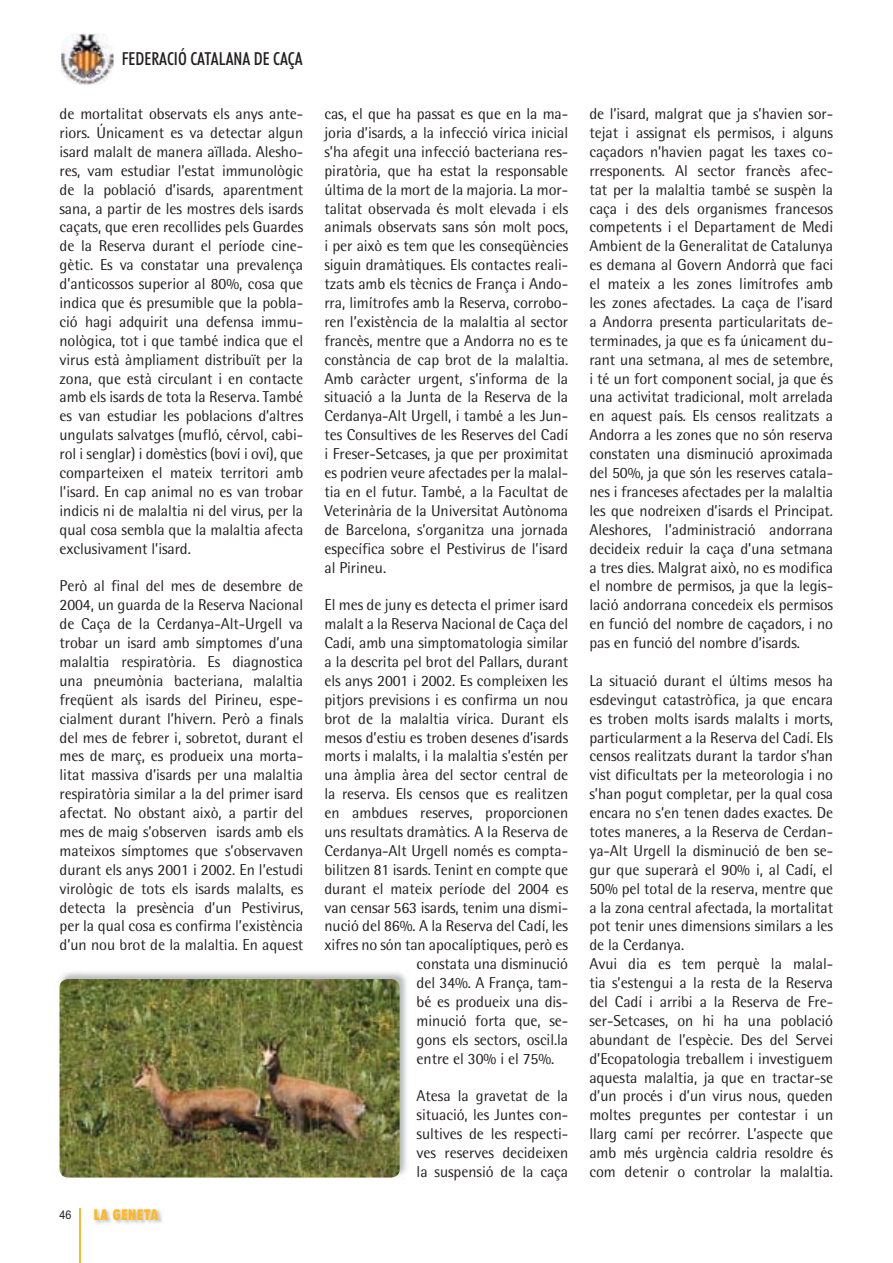
<style>
.page{position:relative;width:893px;height:1263px;background:#fff}
.page>*{position:absolute;margin:0;border:0;box-sizing:border-box;transform-origin:0 0}
.t1{font:500 condensed 18px "Futura BT";color:#231f20}
.t2{font:15.75px/18.9px "Rotis Semi Sans";letter-spacing:-.005em;color:#231f20;text-align:justify}
.t3{font:900 condensed 15px "Futura BT";letter-spacing:.055em;color:#fdb826;scale:.95 1}
.t4{font:12px "Arial";color:#231f20;scale:.9 1}
</style>
<div class="page">
<img style="left:61px;top:34px;width:53px;height:51px">
<img style="left:59px;top:972px;width:348px;height:206px">
<img style="left:60px;top:979px;width:339px;height:199px;border-radius:9px">
<img style="left:95px;top:1209px;width:67px;height:15px">
<hr style="left:79px;top:1209px;width:2px;height:54px;background:#fdb826">
<p class="t1" style="left:122px;top:52px;width:182px">FEDERACIÓ CATALANA DE CAÇA</p>
<p class="t2" style="left:60px;top:106px;width:245px">de mortalitat observats els anys ante&shy;riors. Únicament es va detectar algun isard malalt de manera aïllada. Alesho&shy;res, vam estudiar l’estat immunològic de la població d’isards, aparentment sana, a partir de les mostres dels isards caçats, que eren recollides pels Guardes de la Reserva durant el període cine&shy;gètic. Es va constatar una prevalença d’anticossos superior al 80%, cosa que indica que és presumible que la pobla&shy;ció hagi adquirit una defensa immu&shy;nològica, tot i que també indica que el virus està àmpliament distribuït per la zona, que està circulant i en contacte amb els isards de tota la Reserva. També es van estudiar les poblacions d’altres ungulats salvatges (mufló, cérvol, cabi&shy;rol i senglar) i domèstics (boví i oví), que comparteixen el mateix territori amb l’isard. En cap animal no es van trobar indicis ni de malaltia ni del virus, per la qual cosa sembla que la malaltia afecta exclusivament l’isard.</p>
<p class="t2" style="left:60px;top:578px;width:245px">Però al final del mes de desembre de 2004, un guarda de la Reserva Nacional de Caça de la Cerdanya-Alt-Urgell va trobar un isard amb símptomes d’una malaltia respiratòria. Es diagnostica una pneumònia bacteriana, malaltia freqüent als isards del Pirineu, espe&shy;cialment durant l’hivern. Però a finals del mes de febrer i, sobretot, durant el mes de març, es produeix una morta&shy;litat massiva d’isards per una malaltia respiratòria similar a la del primer isard afectat. No obstant això, a partir del mes de maig s’observen isards amb els mateixos símptomes que s’observaven durant els anys 2001 i 2002. En l’estudi virològic de tots els isards malalts, es detecta la presència d’un Pestivirus, per la qual cosa es confirma l’existència d’un nou brot de la malaltia. En aquest</p>
<p class="t4" style="left:60px;top:1208px;width:15px">46</p>
<p class="t3" style="left:94px;top:1209px;width:69px">LA GENETA</p>
<p class="t2" style="left:324px;top:106px;width:245px">cas, el que ha passat es que en la ma&shy;joria d’isards, a la infecció vírica inicial s’ha afegit una infecció bacteriana res&shy;piratòria, que ha estat la responsable última de la mort de la majoria. La mor&shy;talitat observada és molt elevada i els animals observats sans són molt pocs, i per això es tem que les conseqüències siguin dramàtiques. Els contactes reali&shy;tzats amb els tècnics de França i Ando&shy;rra, limítrofes amb la Reserva, corrobo&shy;ren l’existència de la malaltia al sector francès, mentre que a Andorra no es te constància de cap brot de la malaltia.<br>Amb caràcter urgent, s’informa de la situació a la Junta de la Reserva de la Cerdanya-Alt Urgell, i també a les Jun&shy;tes Consultives de les Reserves del Cadí i Freser-Setcases, ja que per proximitat es podrien veure afectades per la malal&shy;tia en el futur. També, a la Facultat de Veterinària de la Universitat Autònoma de Barcelona, s’organitza una jornada específica sobre el Pestivirus de l’isard al Pirineu.</p>
<p class="t2" style="left:324px;top:597px;width:245px">El mes de juny es detecta el primer isard</p>
<p class="t2" style="left:324px;top:616px;width:245px">malalt a la Reserva Nacional de Caça del</p>
<p class="t2" style="left:324px;top:635px;width:245px">Cadí, amb una simptomatologia similar</p>
<p class="t2" style="left:324px;top:654px;width:245px">a la descrita pel brot del Pallars, durant</p>
<p class="t2" style="left:324px;top:673px;width:245px">els anys 2001 i 2002. Es compleixen les</p>
<p class="t2" style="left:324px;top:692px;width:245px">pitjors previsions i es confirma un nou</p>
<p class="t2" style="left:324px;top:710px;width:245px">brot de la malaltia vírica. Durant els</p>
<p class="t2" style="left:324px;top:729px;width:245px">mesos d’estiu es troben desenes d’isards</p>
<p class="t2" style="left:324px;top:748px;width:245px">morts i malalts, i la malaltia s’estén per</p>
<p class="t2" style="left:324px;top:767px;width:245px">una àmplia àrea del sector central de</p>
<p class="t2" style="left:324px;top:786px;width:245px">la reserva. Els censos que es realitzen</p>
<p class="t2" style="left:324px;top:805px;width:245px">en ambdues reserves, proporcionen</p>
<p class="t2" style="left:324px;top:824px;width:245px">uns resultats dramàtics. A la Reserva de</p>
<p class="t2" style="left:324px;top:843px;width:245px">Cerdanya-Alt Urgell només es compta-</p>
<p class="t2" style="left:324px;top:862px;width:245px">bilitzen 81 isards. Tenint en compte que</p>
<p class="t2" style="left:324px;top:880px;width:245px">durant el mateix període del 2004 es</p>
<p class="t2" style="left:324px;top:899px;width:245px">van censar 563 isards, tenim una dismi-</p>
<p class="t2" style="left:324px;top:918px;width:245px">nució del 86%. A la Reserva del Cadí, les</p>
<p class="t2" style="left:324px;top:937px;width:245px">xifres no són tan apocalíptiques, però es</p>
<p class="t2" style="left:417px;top:956px;width:153px">constata una disminució</p>
<p class="t2" style="left:417px;top:975px;width:153px">del 34%. A França, tam-</p>
<p class="t2" style="left:417px;top:994px;width:153px">bé es produeix una dis-</p>
<p class="t2" style="left:417px;top:1013px;width:153px">minució forta que, se-</p>
<p class="t2" style="left:417px;top:1032px;width:153px">gons els sectors, oscil.la</p>
<p class="t2" style="left:417px;top:1050px;width:139px">entre el 30% i el 75%.</p>
<p class="t2" style="left:417px;top:1088px;width:153px">Atesa la gravetat de la situació, les Juntes con&shy;sultives de les respecti&shy;ves reserves decideixen la suspensió de la caça</p>
<p class="t2" style="left:589px;top:106px;width:245px">de l’isard, malgrat que ja s’havien sor&shy;tejat i assignat els permisos, i alguns caçadors n’havien pagat les taxes co&shy;rresponents. Al sector francès afec&shy;tat per la malaltia també se suspèn la caça i des dels organismes francesos competents i el Departament de Medi Ambient de la Generalitat de Catalunya es demana al Govern Andorrà que faci el mateix a les zones limítrofes amb les zones afectades. La caça de l’isard a Andorra presenta particularitats de&shy;terminades, ja que es fa únicament du&shy;rant una setmana, al mes de setembre, i té un fort component social, ja que és una activitat tradicional, molt arrelada en aquest país. Els censos realitzats a Andorra a les zones que no són reserva constaten una disminució aproximada del 50%, ja que són les reserves catala&shy;nes i franceses afectades per la malaltia les que nodreixen d’isards el Principat.<br>Aleshores, l’administració andorrana decideix reduir la caça d’una setmana a tres dies. Malgrat això, no es modifica el nombre de permisos, ja que la legis&shy;lació andorrana concedeix els permisos en funció del nombre de caçadors, i no pas en funció del nombre d’isards.</p>
<p class="t2" style="left:589px;top:673px;width:245px;text-align:left">La situació durant el últims mesos ha esdevingut catastròfica, ja que encara es troben molts isards malalts i morts, particularment a la Reserva del Cadí. Els censos realitzats durant la tardor s’han vist dificultats per la meteorologia i no s’han pogut completar, per la qual cosa encara no s’en tenen dades exactes. De totes maneres, a la Reserva de Cerdan&shy;ya-Alt Urgell la disminució de ben se&shy;gur que superarà el 90% i, al Cadí, el 50% pel total de la reserva, mentre que a la zona central afectada, la mortalitat pot tenir unes dimensions similars a les de la Cerdanya.<br>Avui dia es tem perquè la malal&shy;tia s’estengui a la resta de la Reserva del Cadí i arribi a la Reserva de Fre&shy;ser-Setcases, on hi ha una població abundant de l’espècie. Des del Servei d’Ecopatologia treballem i investiguem aquesta malaltia, ja que en tractar-se d’un procés i d’un virus nous, queden moltes preguntes per contestar i un llarg camí per recórrer. L’aspecte que amb més urgència caldria resoldre és com detenir o controlar la malaltia.</p>
</div>
